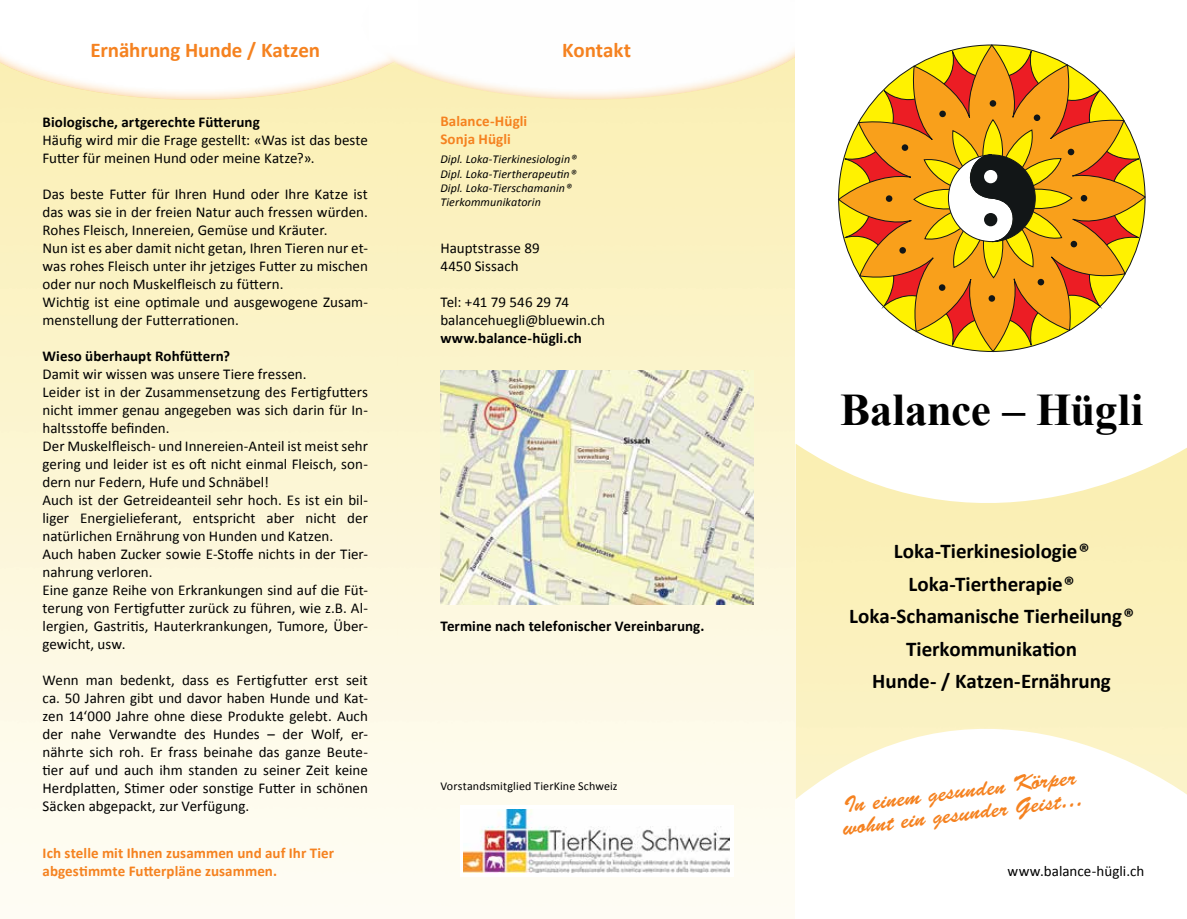
<style>
.page{position:relative;width:1187px;height:919px;background:#fff}
.page>*{position:absolute;margin:0;border:0;box-sizing:border-box;transform-origin:0 0}
.t1{font:700 45.15px "Times New Roman";letter-spacing:-.01em;color:#000}
.t2{font:22.5px/22.5px "Brush Script Std";color:#f58220}
.t3{font:700 21px/32.5px "Calibri";letter-spacing:-.005em;color:#000;text-align:center}
.t4{font:700 21px "Calibri";letter-spacing:-.005em;color:#f58220}
.t5{font:15px/18px "Calibri";color:#000}
.t6{font:700 15px "Calibri";letter-spacing:.005em;color:#000}
.t7{font:700 15px/18px "Calibri";letter-spacing:.005em;color:#f58220}
.t8{font:italic 12px/14.4px "Calibri";letter-spacing:.01em;color:#000}
.t9{font:12px "Calibri";letter-spacing:.01em;color:#000}
</style>
<div class="page">
<img style="left:398px;top:102px;width:397px;height:816px">
<img style="left:440px;top:370px;width:313px;height:234px">
<div style="left:0;top:0;width:429px;height:102px;background:#f99b2a;opacity:.65"></div>
<div style="left:358px;top:0;width:464px;height:102px;background:#f99b2a;opacity:.65"></div>
<div style="left:369px;top:0;width:48px;height:64px;background:#fff"></div>
<div style="left:795px;top:0;width:391px;height:918px;background:#fff"></div>
<img style="left:795px;top:444px;width:391px;height:355px">
<div style="left:460px;top:805px;width:273px;height:71px;background:#fff"></div>
<img style="left:463px;top:809px;width:266px;height:63px">
<svg style="left:838px;top:45px;width:307px;height:306px"></svg>
<div style="left:989px;top:100px;width:7px;height:7px;background:#121617;border-radius:50%"></div>
<div style="left:1067px;top:149px;width:7px;height:6px;background:#121617;border-radius:50%"></div>
<div style="left:1080px;top:195px;width:7px;height:6px;background:#121617;border-radius:50%"></div>
<div style="left:1070px;top:241px;width:7px;height:6px;background:#121617;border-radius:50%"></div>
<div style="left:1037px;top:279px;width:7px;height:6px;background:#121617;border-radius:50%"></div>
<svg style="left:938px;top:284px;width:7px;height:7px"></svg>
<svg style="left:899px;top:247px;width:6px;height:6px"></svg>
<div style="left:885px;top:195px;width:7px;height:7px;background:#121617;border-radius:50%"></div>
<div style="left:901px;top:144px;width:7px;height:7px;background:#121617;border-radius:50%"></div>
<div style="left:988px;top:295px;width:7px;height:7px;background:#121617;border-radius:50%"></div>
<svg style="left:913px;top:111px;width:158px;height:167px;background:#d4a12c"></svg>
<div style="left:983px;top:170px;width:14px;height:13px;background:#fff;border-radius:50%"></div>
<div style="left:983px;top:213px;width:14px;height:13px;background:#121617;border-radius:50%"></div>
<h3 class="t4" style="left:90px;top:37px;width:231px">Ernährung Hunde / Katzen</h3>
<p class="t6" style="left:43px;top:112px;width:219px">Biologische, artgerechte Fütterung</p>
<p class="t5" style="left:43px;top:131px;width:327px">Häufig wird mir die Frage gestellt: «Was ist das beste<br>Futter für meinen Hund oder meine Katze?».</p>
<p class="t5" style="left:43px;top:185px;width:327px">Das beste Futter für Ihren Hund oder Ihre Katze ist das was sie in der freien Natur auch fressen würden.<br>Rohes Fleisch, Innereien, Gemüse und Kräuter.<br>Nun ist es aber damit nicht getan, Ihren Tieren nur et&shy;was rohes Fleisch unter ihr jetziges Futter zu mischen oder nur noch Muskelfleisch zu füttern.<br>Wichtig ist eine optimale und ausgewogene Zusam&shy;menstellung der Futterrationen.</p>
<p class="t6" style="left:43px;top:346px;width:189px">Wieso überhaupt Rohfüttern?</p>
<p class="t5" style="left:43px;top:365px;width:327px">Damit wir wissen was unsere Tiere fressen.<br>Leider ist in der Zusammensetzung des Fertigfutters nicht immer genau angegeben was sich darin für In&shy;haltsstoffe befinden.<br>Der Muskelfleisch- und Innereien-Anteil ist meist sehr gering und leider ist es oft nicht einmal Fleisch, son&shy;dern nur Federn, Hufe und Schnäbel!<br>Auch ist der Getreideanteil sehr hoch. Es ist ein bil&shy;liger Energielieferant, entspricht aber nicht der natürlichen Ernährung von Hunden und Katzen.<br>Auch haben Zucker sowie E-Stoffe nichts in der Tier&shy;nahrung verloren.<br>Eine ganze Reihe von Erkrankungen sind auf die Füt&shy;terung von Fertigfutter zurück zu führen, wie z.B. Al&shy;lergien, Gastritis, Hauterkrankungen, Tumore, Über&shy;gewicht, usw.</p>
<p class="t5" style="left:43px;top:671px;width:327px;text-align:justify">Wenn man bedenkt, dass es Fertigfutter erst seit ca. 50 Jahren gibt und davor haben Hunde und Kat&shy;zen 14‘000 Jahre ohne diese Produkte gelebt. Auch der nahe Verwandte des Hundes – der Wolf, er&shy;nährte sich roh. Er frass beinahe das ganze Beute&shy;tier auf und auch ihm standen zu seiner Zeit keine Herdplatten, Stimer oder sonstige Futter in schönen Säcken abgepackt, zur Verfügung.</p>
<p class="t7" style="left:43px;top:844px;width:293px">Ich stelle mit Ihnen zusammen und auf Ihr Tier abgestimmte Futterpläne zusammen.</p>
<h3 class="t4" style="left:562px;top:37px;width:70px">Kontakt</h3>
<p class="t7" style="left:440px;top:112px;width:88px">Balance-Hügli<br>Sonja Hügli</p>
<p class="t8" style="left:440px;top:151px;width:138px">Dipl. Loka-Tierkinesiologin ®<br>Dipl. Loka-Tiertherapeutin ®<br>Dipl. Loka-Tierschamanin ®<br>Tierkommunikatorin</p>
<p class="t5" style="left:440px;top:239px;width:101px">Hauptstrasse 89<br>4450 Sissach</p>
<p class="t5" style="left:440px;top:293px;width:166px">Tel: +41 79 546 29 74 balancehuegli@bluewin.ch</p>
<p class="t6" style="left:440px;top:328px;width:143px">www.balance-hügli.ch</p>
<p class="t6" style="left:440px;top:616px;width:265px">Termine nach telefonischer Vereinbarung.</p>
<h1 class="t1" style="left:840px;top:378px;width:305px">Balance – Hügli</h1>
<h3 class="t3" style="left:849px;top:535px;width:286px">Loka-Tierkinesiologie ®<br>Loka-Tiertherapie ®<br>Loka-Schamanische Tierheilung ®<br>Tierkommunikation<br>Hunde- / Katzen-Ernährung</h3>
<p class="t9" style="left:440px;top:778px;width:179px">Vorstandsmitglied TierKine Schweiz</p>
<h2 class="t2" style="left:839px;top:794px;width:242px;rotate:-7deg">In einem gesunden Körper wohnt ein gesunder Geist…</h2>
<p class="t5" style="left:1007px;top:862px;width:138px">www.balance-hügli.ch</p>
</div>
